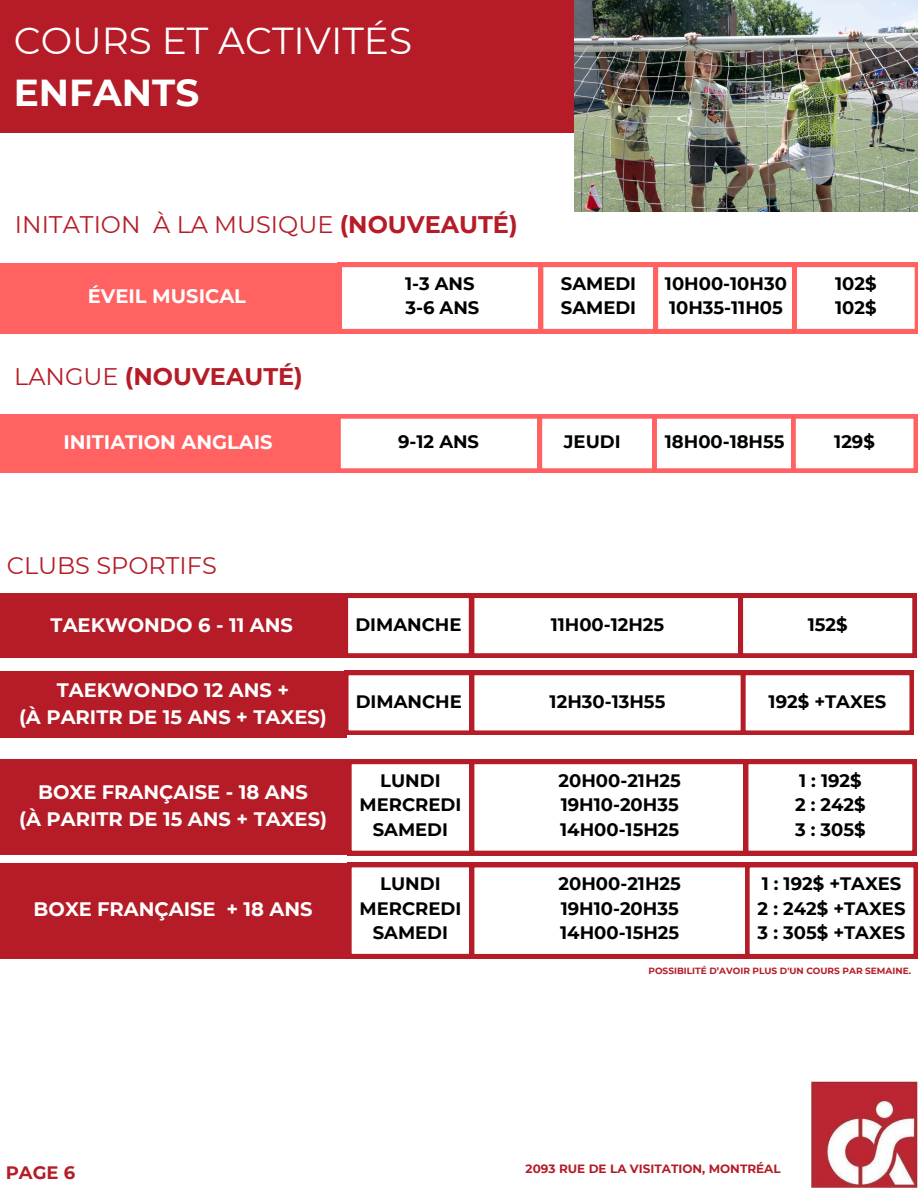
<style>
.page{position:relative;width:918px;height:1188px;background:#fff}
.page>*{position:absolute;margin:0;border:0;box-sizing:border-box;transform-origin:0 0}
.t1{font:37.5px/51.8px "Montserrat";color:#fff}
.t2{font:24px "Montserrat";color:#b51c27}
.t3{font:700 24px "Montserrat";color:#b51c27}
.t4{font:700 19.5px/27px "Montserrat";color:#fff;text-align:center}
.t5{font:700 18px/24.8px "Montserrat";color:#000}
.t6{font:700 18px "Montserrat";color:#b51c27}
.t7{font:700 12px "Montserrat";color:#b51c27}
.t8{font:700 9px "Montserrat";color:#b51c27}
.s1{font-weight:700}
.s2{font-weight:400}
</style>
<div class="page">
<img style="left:811px;top:1081px;width:107px;height:107px">
<div style="left:0;top:0;width:595px;height:132px;background:#b51c27"></div>
<img style="left:575px;top:0;width:343px;height:212px">
<div style="left:0;top:671px;width:347px;height:66px;background:#b51c27"></div>
<div style="left:0;top:760px;width:350px;height:95px;background:#b51c27"></div>
<svg style="left:350px;top:760px;width:567px;height:95px"></svg>
<div style="left:0;top:863px;width:350px;height:95px;background:#b51c27"></div>
<svg style="left:350px;top:863px;width:568px;height:95px"></svg>
<div style="left:0;top:414px;width:340px;height:59px;background:#ff6260"></div>
<svg style="left:340px;top:414px;width:578px;height:59px"></svg>
<div style="left:0;top:263px;width:338px;height:70px;background:#ff6260"></div>
<svg style="left:338px;top:263px;width:580px;height:70px"></svg>
<div style="left:0;top:594px;width:347px;height:64px;background:#b51c27"></div>
<svg style="left:347px;top:594px;width:569px;height:64px"></svg>
<svg style="left:347px;top:671px;width:567px;height:64px"></svg>
<p class="t1" style="left:14px;top:15px;width:400px">COURS ET ACTIVITÉS<br><span class="s1">ENFANTS</span></p>
<h3 class="t2" style="left:15px;top:210px;width:504px">INITATION À LA MUSIQUE <span class="s1">(NOUVEAUTÉ)</span></h3>
<h3 class="t4" style="left:88px;top:283px;width:160px">ÉVEIL MUSICAL</h3>
<h3 class="t5" style="left:405px;top:271px;width:76px">1-3 ANS<br>3-6 ANS</h3>
<h3 class="t5" style="left:561px;top:271px;width:77px">SAMEDI<br>SAMEDI</h3>
<h3 class="t5" style="left:665px;top:271px;width:123px">10H00-10H30<br>10H35-11H05</h3>
<h4 class="t5" style="left:835px;top:271px;width:43px">102$<br>102$</h4>
<h4 class="t3" style="left:14px;top:362px;width:290px"><span class="s2">LANGUE</span> (NOUVEAUTÉ)</h4>
<h3 class="t4" style="left:63px;top:429px;width:211px">INITIATION ANGLAIS</h3>
<h3 class="t5" style="left:398px;top:429px;width:83px">9-12 ANS</h3>
<h3 class="t5" style="left:564px;top:429px;width:58px">JEUDI</h3>
<h3 class="t5" style="left:665px;top:429px;width:121px">18H00-18H55</h3>
<h3 class="t5" style="left:834px;top:429px;width:42px">129$</h3>
<h2 class="t2" style="left:7px;top:551px;width:211px">CLUBS SPORTIFS</h2>
<h3 class="t4" style="left:51px;top:611px;width:244px">TAEKWONDO 6 - 11 ANS</h3>
<h3 class="t5" style="left:355px;top:612px;width:108px">DIMANCHE</h3>
<h3 class="t4" style="left:19px;top:676px;width:309px">TAEKWONDO 12 ANS +<br>(À PARITR DE 15 ANS + TAXES)</h3>
<h3 class="t5" style="left:356px;top:689px;width:108px">DIMANCHE</h3>
<p class="t5" style="left:551px;top:612px;width:115px">11H00-12H25</p>
<h3 class="t5" style="left:808px;top:612px;width:41px">152$</h3>
<h3 class="t5" style="left:550px;top:689px;width:117px">12H30-13H55</h3>
<p class="t5" style="left:769px;top:689px;width:119px">192$ +TAXES</p>
<h3 class="t4" style="left:19px;top:779px;width:309px">BOXE FRANÇAISE - 18 ANS<br>(À PARITR DE 15 ANS + TAXES)</h3>
<h3 class="t5" style="left:360px;top:768px;width:103px;text-align:center">LUNDI<br>MERCREDI<br>SAMEDI</h3>
<h4 class="t5" style="left:559px;top:768px;width:124px;text-align:justify">20H00-21H25<br>19H10-20H35<br>14H00-15H25</h4>
<h2 class="t5" style="left:795px;top:768px;width:72px">1 : 192$<br>2 : 242$<br>3 : 305$</h2>
<h3 class="t4" style="left:34px;top:895px;width:184px">BOXE FRANÇAISE</h3>
<h3 class="t4" style="left:226px;top:895px;width:88px">+ 18 ANS</h3>
<h3 class="t5" style="left:360px;top:871px;width:103px;text-align:center">LUNDI<br>MERCREDI<br>SAMEDI</h3>
<h3 class="t5" style="left:559px;top:871px;width:124px;text-align:justify">20H00-21H25<br>19H10-20H35<br>14H00-15H25</h3>
<h4 class="t5" style="left:758px;top:871px;width:149px">1 : 192$ +TAXES<br>2 : 242$ +TAXES<br>3 : 305$ +TAXES</h4>
<h3 class="t8" style="left:648px;top:965px;width:264px">POSSIBILITÉ D’AVOIR PLUS D'UN COURS PAR SEMAINE.</h3>
<h2 class="t6" style="left:6px;top:1161px;width:71px">PAGE 6</h2>
<h1 class="t7" style="left:526px;top:1162px;width:257px">2093 RUE DE LA VISITATION, MONTRÉAL</h1>
</div>
